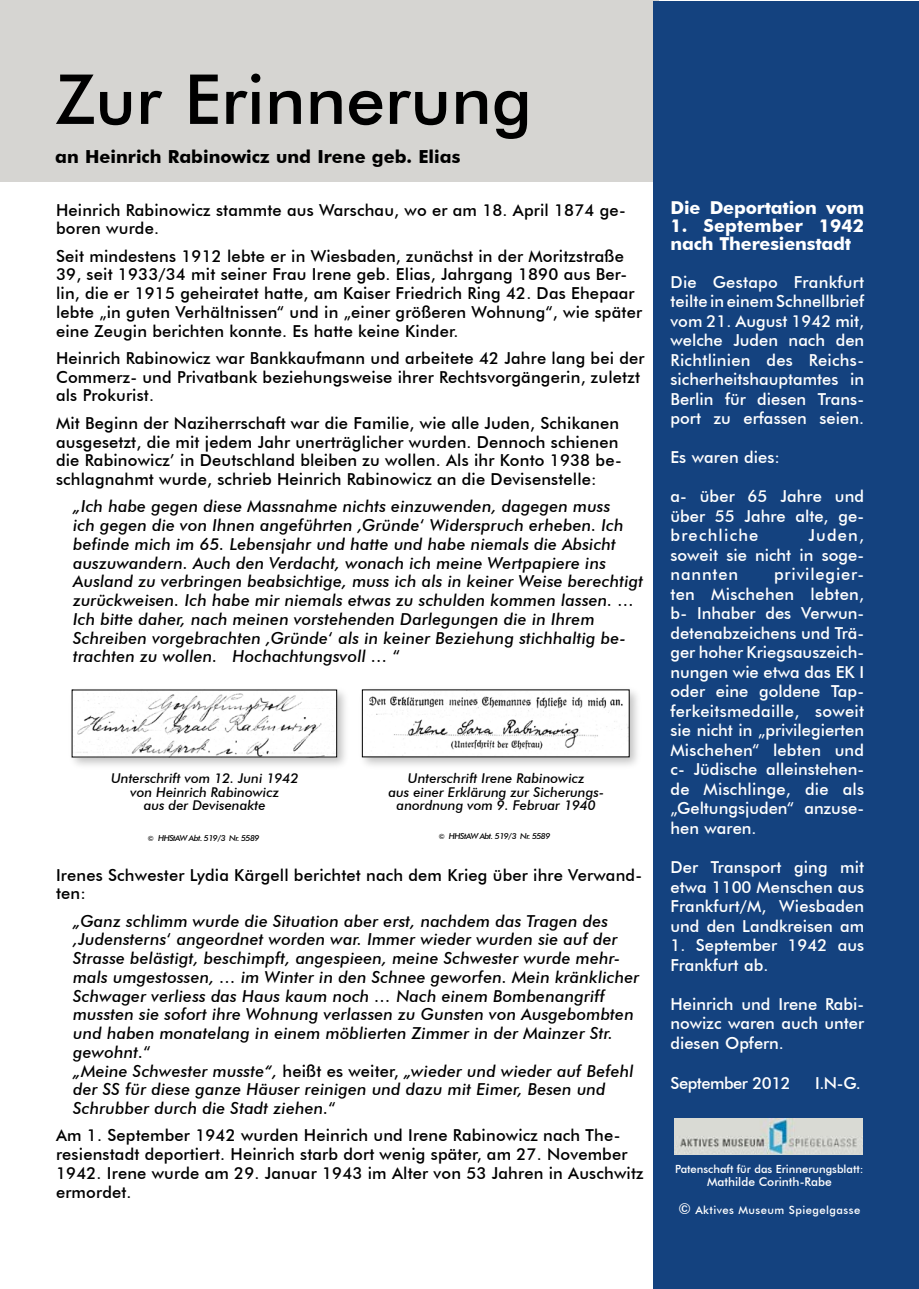
<style>
.page{position:relative;width:919px;height:1289px;background:#fff}
.page>*{position:absolute;margin:0;border:0;box-sizing:border-box;transform-origin:0 0}
.t1{font:500 69px "Futura BT";color:#000}
.t2{font:700 18px "Futura BT";color:#000}
.t3{font:700 17.85px/18px "Futura BT";letter-spacing:-.01em;color:#fff}
.t4{font:italic 500 16.5px/18.8px "Futura BT";letter-spacing:.01em;color:#000}
.t5{font:500 16.5px/18.8px "Futura BT";letter-spacing:.01em;color:#000}
.t6{font:500 16.5px/19.5px "Futura BT";color:#fff;text-align:justify}
.t7{font:500 16.5px "Futura BT";letter-spacing:-.03em;color:#fff}
.t8{font:italic 500 13.5px/13.5px "Futura BT";color:#000;text-align:center}
.t9{font:500 12px "Futura BT";color:#fff}
.t10{font:500 11.25px "Futura BT";color:#fff}
.t11{font:500 11.25px "Futura BT";letter-spacing:.04em;color:#fff}
.t12{font:italic 500 8.25px "Futura BT";letter-spacing:-.06em;color:#000}
.s1{font-style:normal}
.s2{font-style:normal;font-size:7.2px}
.s3{font-size:15px}
</style>
<div class="page">
<div style="left:0;top:0;width:658px;height:181px;background:#d6d5d2"></div>
<div style="left:653px;top:1px;width:265px;height:1287px;background:#14427f"></div>
<img style="left:674px;top:1118px;width:188px;height:36px">
<div style="left:67px;top:685px;width:283px;height:86px;background:#000;opacity:.25"></div>
<img style="left:74px;top:691px;width:261px;height:64px">
<div style="left:357px;top:685px;width:285px;height:86px;background:#000;opacity:.25"></div>
<img style="left:364px;top:691px;width:263px;height:64px">
<h1 class="t1" style="left:55px;top:57px;width:478px">Zur Erinnerung</h1>
<p class="t2" style="left:55px;top:145px;width:406px">an Heinrich Rabinowicz und Irene geb. Elias</p>
<p class="t5" style="left:56px;top:200px;width:571px">Heinrich Rabinowicz stammte aus Warschau, wo er am 18. April 1874 ge&shy;boren wurde.</p>
<p class="t5" style="left:56px;top:246px;width:587px">Seit mindestens 1912 lebte er in Wiesbaden, zunächst in der Moritzstraße 39, seit 1933/34 mit seiner Frau Irene geb. Elias, Jahrgang 1890 aus Ber&shy;lin, die er 1915 geheiratet hatte, am Kaiser Friedrich Ring 42. Das Ehepaar lebte „in guten Verhältnissen“ und in „einer größeren Wohnung“, wie später eine Zeugin berichten konnte. Es hatte keine Kinder.</p>
<p class="t5" style="left:56px;top:348px;width:590px">Heinrich Rabinowicz war Bankkaufmann und arbeitete 42 Jahre lang bei der<br>Commerz- und Privatbank beziehungsweise ihrer Rechtsvorgängerin, zuletzt als Prokurist.</p>
<p class="t5" style="left:56px;top:413px;width:567px">Mit Beginn der Naziherrschaft war die Familie, wie alle Juden, Schikanen ausgesetzt, die mit jedem Jahr unerträglicher wurden. Dennoch schienen die Rabinowicz’ in Deutschland bleiben zu wollen. Als ihr Konto 1938 be&shy;schlagnahmt wurde, schrieb Heinrich Rabinowicz an die Devisenstelle:</p>
<p class="t4" style="left:73px;top:497px;width:571px">„Ich habe gegen diese Massnahme nichts einzuwenden, dagegen muss<br>ich gegen die von Ihnen angeführten ‚Gründe<span class="s1">‘</span> Widerspruch erheben. Ich befinde mich im 65. Lebensjahr und hatte und habe niemals die Absicht auszuwandern. Auch den Verdacht, wonach ich meine Wertpapiere ins Ausland zu verbringen beabsichtige, muss ich als in keiner Weise berechtigt zurückweisen. Ich habe mir niemals etwas zu schulden kommen lassen. … Ich bitte daher, nach meinen vorstehenden Darlegungen die in Ihrem Schreiben vorgebrachten ‚Gründe<span class="s1">‘</span> als in keiner Beziehung stichhaltig be&shy;trachten zu wollen. Hochachtungsvoll … <span class="s1">“</span></p>
<p class="t8" style="left:111px;top:771px;width:189px">Unterschrift vom 12. Juni 1942 von Heinrich Rabinowicz<br>aus der Devisenakte</p>
<p class="t12" style="left:148px;top:833px;width:113px"><span class="s2">©</span> HHStAW Abt. 519/3 Nr. 5589</p>
<p class="t8" style="left:388px;top:771px;width:217px">Unterschrift Irene Rabinowicz<br>aus einer Erklärung zur Sicherungs&shy;anordnung vom 9. Februar 1940</p>
<p class="t12" style="left:439px;top:831px;width:113px"><span class="s2">©</span> HHStAW Abt. 519/3 Nr. 5589</p>
<p class="t5" style="left:56px;top:865px;width:587px">Irenes Schwester Lydia Kärgell berichtet nach dem Krieg über ihre Verwand&shy;ten:</p>
<p class="t4" style="left:73px;top:911px;width:568px">„Ganz schlimm wurde die Situation aber erst, nachdem das Tragen des ‚Judensterns<span class="s1">‘</span> angeordnet worden war. Immer wieder wurden sie auf der Strasse belästigt, beschimpft, angespieen, meine Schwester wurde mehr&shy;mals umgestossen, … im Winter in den Schnee geworfen. Mein kränklicher Schwager verliess das Haus kaum noch … Nach einem Bombenangriff mussten sie sofort ihre Wohnung verlassen zu Gunsten von Ausgebombten und haben monatelang in einem möblierten Zimmer in der Mainzer Str. gewohnt.<span class="s1">“<br></span>„Meine Schwester musste“, <span class="s1">heißt es weiter,</span> „wieder und wieder auf Befehl der SS für diese ganze Häuser reinigen und dazu mit Eimer, Besen und Schrubber durch die Stadt ziehen.<span class="s1">“</span></p>
<p class="t5" style="left:56px;top:1125px;width:589px">Am 1. September 1942 wurden Heinrich und Irene Rabinowicz nach The&shy;resienstadt deportiert. Heinrich starb dort wenig später, am 27. November 1942. Irene wurde am 29. Januar 1943 im Alter von 53 Jahren in Auschwitz ermordet.</p>
<p class="t3" style="left:670px;top:199px;width:195px">Die Deportation vom</p>
<p class="t3" style="left:670px;top:217px;width:195px">1. September 1942 nach Theresienstadt</p>
<p class="t6" style="left:670px;top:272px;width:195px">Die Gestapo Frankfurt teilte in einem Schnellbrief vom 21. August 1942 mit, welche Juden nach den Richtlinien des Reichs&shy;sicherheitshauptamtes in Berlin für diesen Trans&shy;port zu erfassen seien.</p>
<p class="t6" style="left:670px;top:447px;width:111px">Es waren dies:</p>
<p class="t6" style="left:670px;top:486px;width:195px">a- über 65 Jahre und über 55 Jahre alte, ge&shy;brechliche</p>
<p class="t6" style="left:670px;top:525px;width:195px;text-indent:138px">Juden, soweit sie nicht in soge&shy;nannten</p>
<p class="t6" style="left:670px;top:564px;width:195px;text-indent:104px">privilegier&shy;ten Mischehen lebten, b- Inhaber des Verwun&shy;detenabzeichens und Trä&shy;ger hoher Kriegsauszeich&shy;nungen wie etwa das EK I oder eine goldene Tap&shy;ferkeitsmedaille, soweit sie nicht in „privilegierten Mischehen“ lebten und c- Jüdische alleinstehen&shy;de Mischlinge, die als „Geltungsjuden“ anzuse&shy;hen waren.</p>
<p class="t6" style="left:670px;top:857px;width:195px">Der Transport ging mit etwa 1100 Menschen aus Frankfurt/M, Wiesbaden und den Landkreisen am</p>
<p class="t6" style="left:670px;top:935px;width:195px">1. September 1942 aus<br>Frankfurt ab.</p>
<p class="t6" style="left:670px;top:993px;width:195px">Heinrich und Irene Rabi&shy;nowizc waren auch unter diesen Opfern.</p>
<p class="t7" style="left:670px;top:1073px;width:122px">September 2012</p>
<p class="t6" style="left:815px;top:1073px;width:47px">I.N-G.</p>
<p class="t10" style="left:675px;top:1161px;width:190px">Patenschaft für das Erinnerungsblatt:</p>
<p class="t9" style="left:707px;top:1174px;width:126px">Mathilde Corinth-Rabe</p>
<p class="t11" style="left:678px;top:1203px;width:183px"><span class="s3">©</span> Aktives Museum Spiegelgasse</p>
</div>
